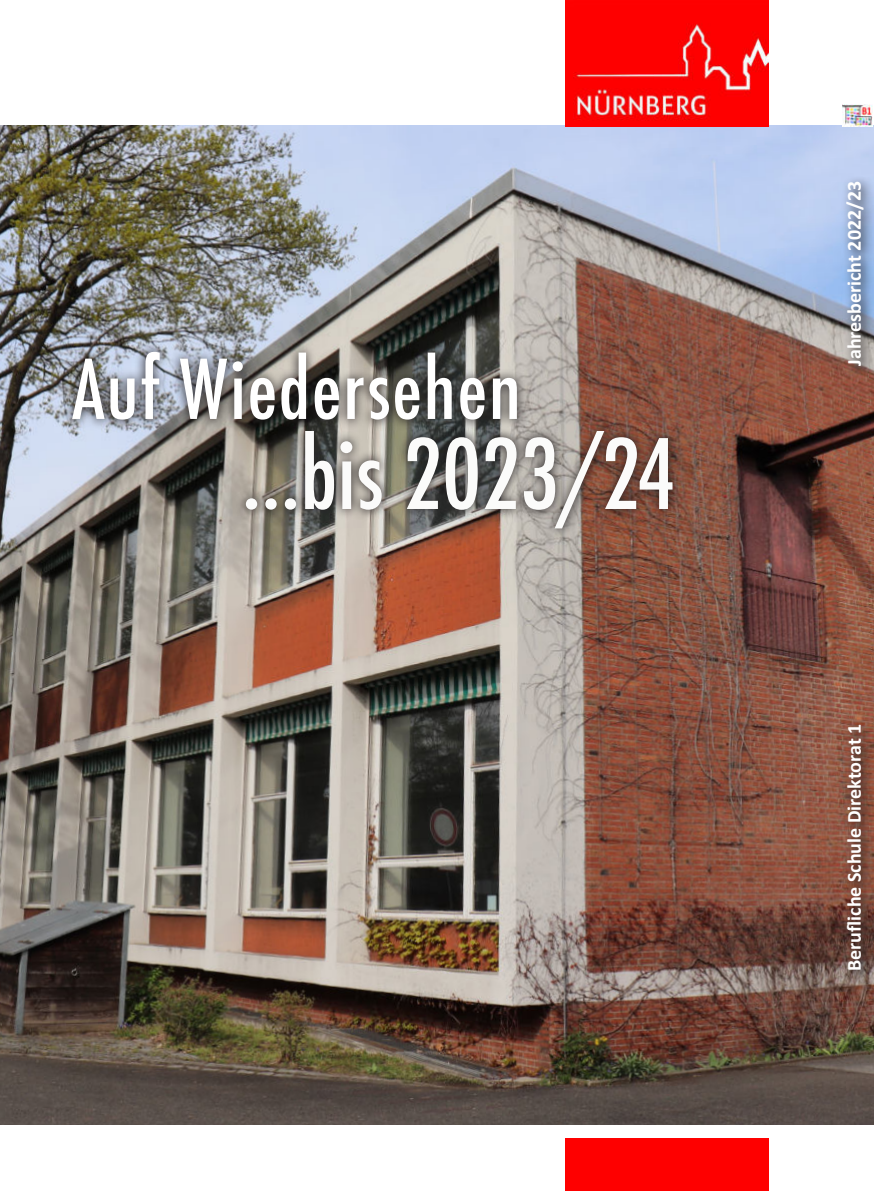
<style>
.page{position:relative;width:874px;height:1191px;background:#fff}
.page>*{position:absolute;margin:0;border:0;box-sizing:border-box;transform-origin:0 0}
.t1{font:500 condensed 94px "Futura";color:#fbfbfa}
.t2{font:500 condensed 80px "Futura";letter-spacing:.02em;color:#fff}
.t3{font:700 20px "Calibri";color:#fff}
</style>
<div class="page">
<img style="left:0;top:126px;width:873px;height:999px">
<div style="left:565px;top:1139px;width:202px;height:52px;background:#fe0000"></div>
<img style="left:565px;top:0;width:202px;height:126px">
<svg style="left:235px;top:420px;width:448px;height:119px;background:#796b63"></svg>
<svg style="left:840px;top:176px;width:33px;height:204px;background:#909bb4"></svg>
<svg style="left:840px;top:719px;width:33px;height:265px;background:#774c3e"></svg>
<img style="left:841px;top:104px;width:30px;height:22px">
<svg style="left:62px;top:341px;width:465px;height:90px;background:#6f6f70"></svg>
<h2 class="t2" style="left:72px;top:352px;width:450px">Auf Wiedersehen</h2>
<h1 class="t1" style="left:242px;top:430px;width:435px">...bis 2023/24</h1>
<p class="t3" style="left:841px;top:366px;width:186px;rotate:-90deg">Jahresbericht 2022/23</p>
<p class="t3" style="left:841px;top:971px;width:249px;rotate:-90deg">Berufliche Schule Direktorat 1</p>
</div>
